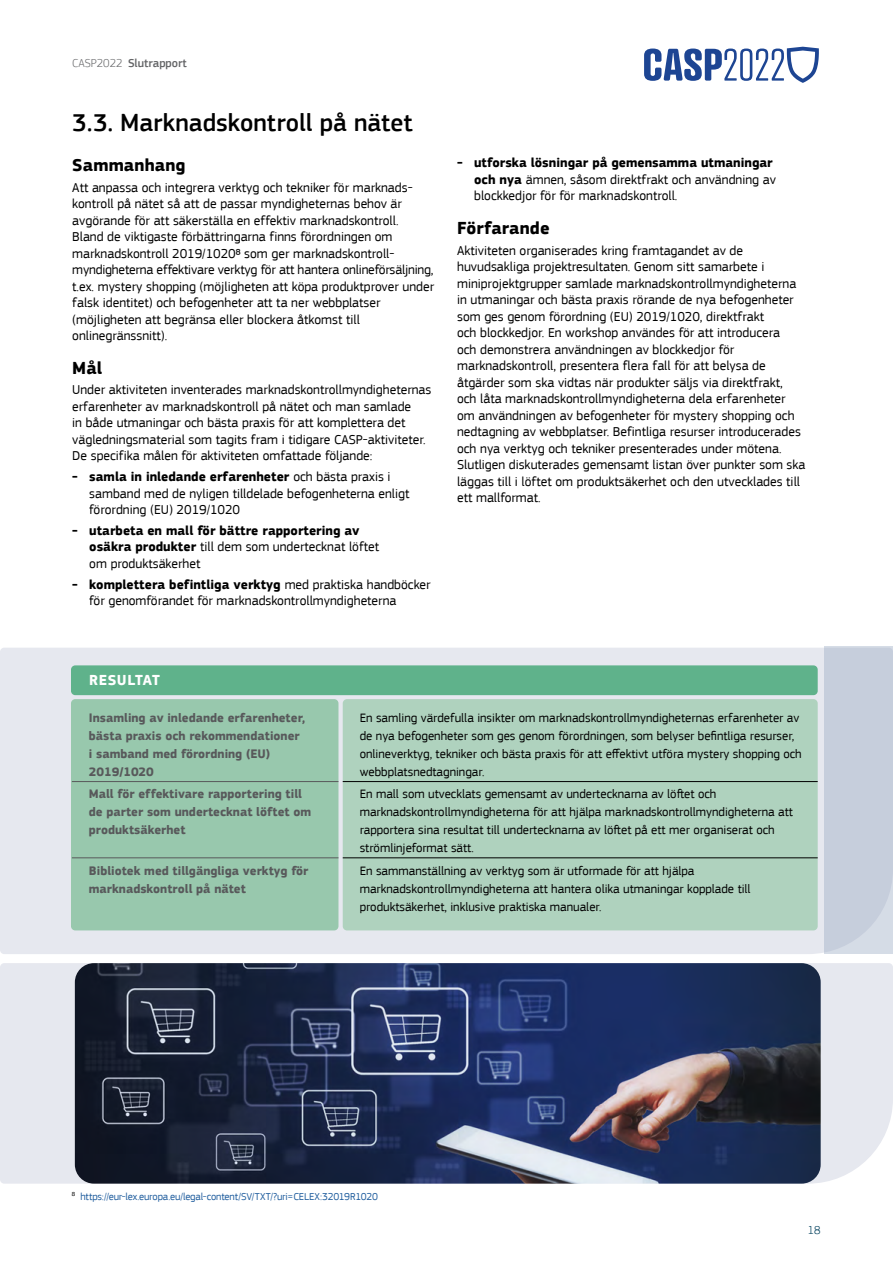
<style>
.page{position:relative;width:893px;height:1263px;background:#fff}
.page>*{position:absolute;margin:0;border:0;box-sizing:border-box;transform-origin:0 0}
.t1{font:500 25.5px "EC Square Sans Pro";color:#000}
.t2{font:700 18px "EC Square Sans Pro";letter-spacing:.005em;color:#000}
.t3{font:700 15px "EC Square Sans Pro";letter-spacing:.035em;color:#fff}
.t4{font:13.5px/16.5px "EC Square Sans Pro";color:#000}
.t5{font:700 13.5px/16.5px "EC Square Sans Pro";color:#000}
.t6{font:12.75px/18px "EC Square Sans Pro";color:#000}
.t7{font:700 12.75px/18px "EC Square Sans Pro";color:#58595b}
.t8{font:500 12px "EC Square Sans Pro";color:#636466}
.t9{font:300 12px "EC Square Sans Pro";color:#02405d}
.t10{font:10.5px "EC Square Sans Pro";letter-spacing:-.015em;color:#215e9e}
.s1{font-weight:300}
.s2{font-weight:700}
.s3{font-weight:400}
</style>
<div class="page">
<div style="left:0;top:648px;width:824px;height:306px;background:#e6e8ef"></div>
<div style="left:71px;top:699px;width:267px;height:231px;background:#98c8ad;border-radius:4px"></div>
<div style="left:71px;top:665px;width:747px;height:30px;background:#5fb28b;border-radius:4px"></div>
<div style="left:343px;top:699px;width:475px;height:231px;background:#afd2be;border-radius:4px"></div>
<hr style="left:343px;top:781px;width:475px;height:1px;background:#000">
<hr style="left:343px;top:857px;width:475px;height:1px;background:#000">
<div style="left:824px;top:646px;width:69px;height:308px;background:linear-gradient(to right,#c6cedc,#c8d0de)"></div>
<div style="left:0;top:963px;width:893px;height:221px;background:#e6e8ef"></div>
<img style="left:75px;top:963px;width:746px;height:221px">
<hr style="left:72px;top:781px;width:266px;height:1px;background:#58595b">
<hr style="left:72px;top:857px;width:266px;height:1px;background:#58595b">
<svg style="left:644px;top:47px;width:175px;height:36px"></svg>
<p class="t8" style="left:72px;top:56px;width:116px"><span class="s1">CASP2022</span> Slutrapport</p>
<h1 class="t1" style="left:72px;top:107px;width:342px">3.3. Marknadskontroll på nätet</h1>
<h2 class="t2" style="left:72px;top:154px;width:115px">Sammanhang</h2>
<p class="t4" style="left:72px;top:179px;width:363px">Att anpassa och integrera verktyg och tekniker för marknads&shy;kontroll på nätet så att de passar myndigheternas behov är avgörande för att säkerställa en effektiv marknadskontroll.<br>Bland de viktigaste förbättringarna finns förordningen om marknadskontroll 2019/10208 som ger marknadskontroll&shy;myndigheterna effektivare verktyg för att hantera onlineförsäljning, t.ex. mystery shopping (möjligheten att köpa produktprover under falsk identitet) och befogenheter att ta ner webbplatser (möjligheten att begränsa eller blockera åtkomst till onlinegränssnitt).</p>
<h2 class="t2" style="left:72px;top:357px;width:31px">Mål</h2>
<p class="t4" style="left:72px;top:382px;width:361px">Under aktiviteten inventerades marknadskontrollmyndigheternas erfarenheter av marknadskontroll på nätet och man samlade<br>in både utmaningar och bästa praxis för att komplettera det vägledningsmaterial som tagits fram i tidigare CASP-aktiviteter.<br>De specifika målen för aktiviteten omfattade följande:</p>
<p class="t4" style="left:89px;top:468px;width:322px;text-indent:-17px"><span class="s2">- samla in inledande erfarenheter</span> och bästa praxis i samband med de nyligen tilldelade befogenheterna enligt förordning (EU) 2019/1020</p>
<p class="t5" style="left:89px;top:523px;width:291px;text-indent:-17px">- utarbeta en mall för bättre rapportering av osäkra produkter <span class="s3">till dem som undertecknat löftet om produktsäkerhet</span></p>
<p class="t4" style="left:89px;top:576px;width:343px;text-indent:-17px"><span class="s2">- komplettera befintliga verktyg</span> med praktiska handböcker för genomförandet för marknadskontrollmyndigheterna</p>
<p class="t4" style="left:474px;top:155px;width:303px;text-indent:-17px"><span class="s2">- utforska lösningar på gemensamma utmaningar och nya</span> ämnen, såsom direktfrakt och användning av blockkedjor för för marknadskontroll.</p>
<h2 class="t2" style="left:457px;top:217px;width:94px">Förfarande</h2>
<p class="t4" style="left:457px;top:242px;width:350px">Aktiviteten organiserades kring framtagandet av de huvudsakliga projektresultaten. Genom sitt samarbete i miniprojektgrupper samlade marknadskontrollmyndigheterna in utmaningar och bästa praxis rörande de nya befogenheter som ges genom förordning (EU) 2019/1020, direktfrakt<br>och blockkedjor. En workshop användes för att introducera<br>och demonstrera användningen av blockkedjor för marknadskontroll, presentera flera fall för att belysa de åtgärder som ska vidtas när produkter säljs via direktfrakt, och låta marknadskontrollmyndigheterna dela erfarenheter om användningen av befogenheter för mystery shopping och nedtagning av webbplatser. Befintliga resurser introducerades och nya verktyg och tekniker presenterades under mötena.<br>Slutligen diskuterades gemensamt listan över punkter som ska läggas till i löftet om produktsäkerhet och den utvecklades till ett mallformat.</p>
<p class="t3" style="left:89px;top:671px;width:72px">RESULTAT</p>
<p class="t7" style="left:89px;top:709px;width:218px">Insamling av inledande erfarenheter, bästa praxis och rekommendationer i samband med förordning (EU)<br>2019/1020</p>
<p class="t7" style="left:89px;top:786px;width:224px">Mall för effektivare rapportering till de parter som undertecknat löftet om produktsäkerhet</p>
<p class="t7" style="left:89px;top:862px;width:221px">Bibliotek med tillgängliga verktyg för marknadskontroll på nätet</p>
<p class="t6" style="left:360px;top:709px;width:444px">En samling värdefulla insikter om marknadskontrollmyndigheternas erfarenheter av de nya befogenheter som ges genom förordningen, som belyser befintliga resurser, onlineverktyg, tekniker och bästa praxis för att effektivt utföra mystery shopping och webbplatsnedtagningar.</p>
<p class="t6" style="left:360px;top:785px;width:435px">En mall som utvecklats gemensamt av undertecknarna av löftet och marknadskontrollmyndigheterna för att hjälpa marknadskontrollmyndigheterna att rapportera sina resultat till undertecknarna av löftet på ett mer organiserat och strömlinjeformat sätt.</p>
<p class="t6" style="left:360px;top:861px;width:392px">En sammanställning av verktyg som är utformade för att hjälpa marknadskontrollmyndigheterna att hantera olika utmaningar kopplade till produktsäkerhet, inklusive praktiska manualer.</p>
<p class="t10" style="left:72px;top:1190px;width:308px"><sup>8</sup> https://eur-lex.europa.eu/legal-content/SV/TXT/?uri=CELEX:32019R1020</p>
<p class="t9" style="left:808px;top:1223px;width:14px">18</p>
</div>
